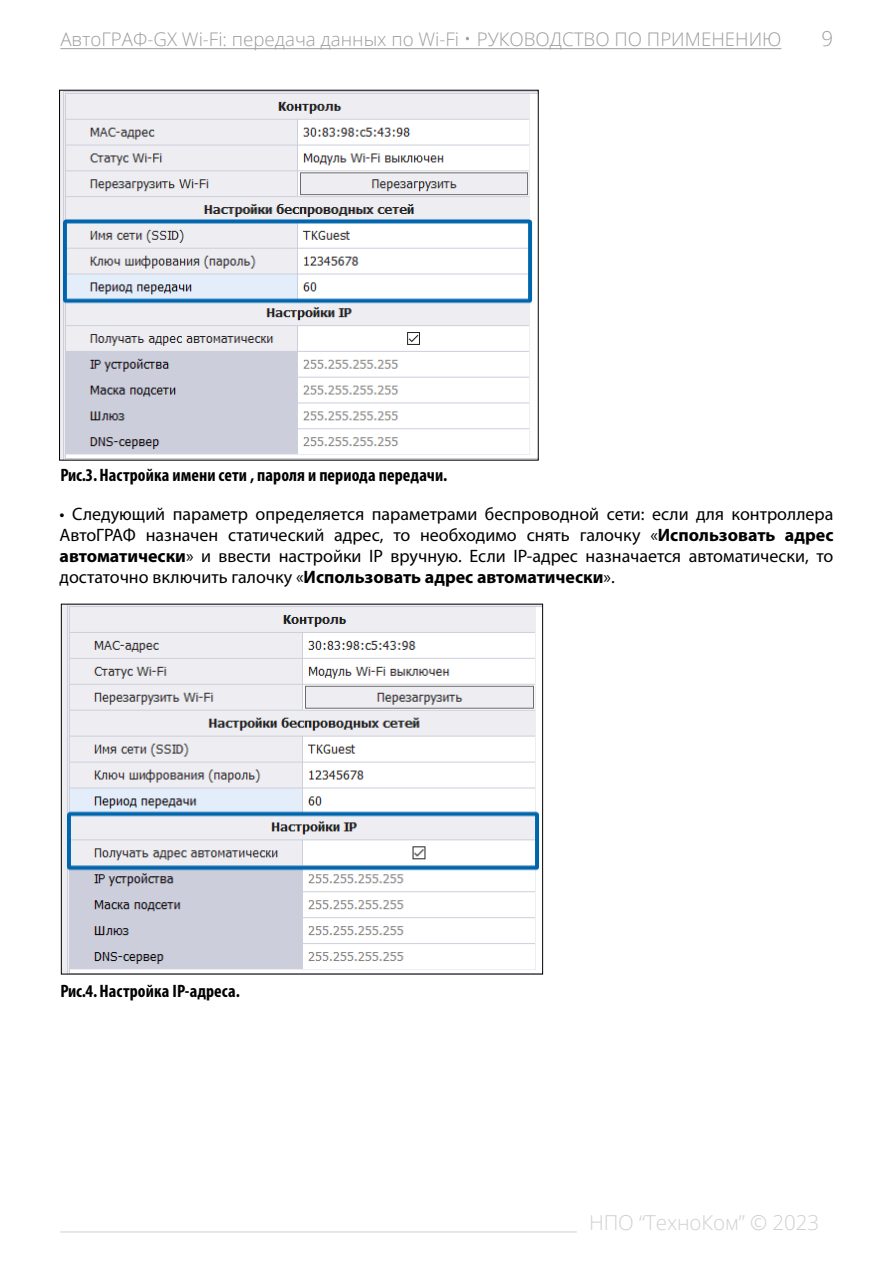
<style>
.page{position:relative;width:893px;height:1263px;background:#fff}
.page>*{position:absolute;margin:0;border:0;box-sizing:border-box;transform-origin:0 0}
.t1{font:300 20.55px "Open Sans";letter-spacing:-.005em;color:#d0d0d0}
.t2{font:300 20.55px "Open Sans";color:#9d9d9c}
.t3{font:300 18.75px "Open Sans";color:#9d9d9c}
.t4{font:18px/21px "Myriad Pro";color:#000;text-align:justify}
.t5{font:700 condensed 18px "Myriad Pro";letter-spacing:.005em;color:#000}
.s1{font-size:20.25px}
.s2{font-weight:700}
</style>
<div class="page">
<hr style="left:60px;top:1231px;width:517px;height:1px;background:#d0d0d0">
<hr style="left:60px;top:48px;width:721px;height:1px;background:#9d9d9c">
<img style="left:63px;top:606px;width:478px;height:366px">
<img style="left:61px;top:92px;width:475px;height:366px">
<p class="t3" style="left:60px;top:27px;width:723px">АвтоГРАФ-GX Wi-Fi: передача данных по Wi-Fi <span class="s1">•</span> РУКОВОДСТВО ПО ПРИМЕНЕНИЮ</p>
<p class="t2" style="left:821px;top:24px;width:13px">9</p>
<p class="t5" style="left:60px;top:464px;width:389px">Рис.3. Настройка имени сети , пароля и периода передачи.</p>
<p class="t4" style="left:60px;top:503px;width:775px">• Следующий параметр определяется параметрами беспроводной сети: если для контроллера АвтоГРАФ назначен статический адрес, то необходимо снять галочку «<span class="s2">Использовать адрес автоматически</span>» и ввести настройки IP вручную. Если IP-адрес назначается автоматически, то достаточно включить галочку «<span class="s2">Использовать адрес автоматически</span>».</p>
<p class="t5" style="left:60px;top:980px;width:181px">Рис.4. Настройка IP-адреса.</p>
<p class="t1" style="left:589px;top:1208px;width:232px">НПО “ТехноКом” © 2023</p>
</div>
